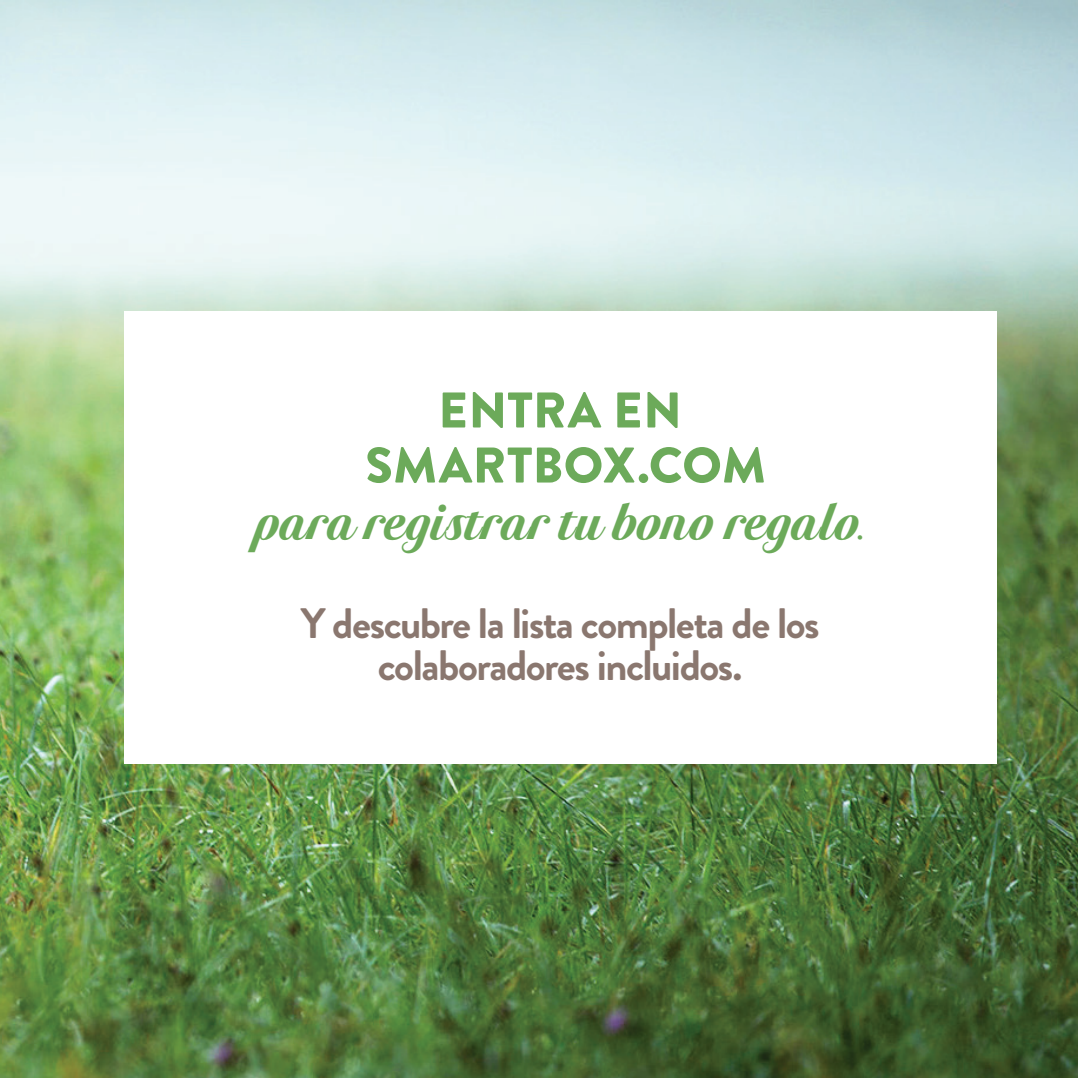
<style>
.page{position:relative;width:1078px;height:1078px;background:#fff}
.page>*{position:absolute;margin:0;border:0;box-sizing:border-box;transform-origin:0 0}
.t1{font:900 50px/55px "Brandon Grotesque";letter-spacing:.01em;color:#6caa5a;text-align:center}
.t2{font:48.75px "Maryleen FY";letter-spacing:.01em;color:#6caa5a}
.t3{font:700 42.5px/42.5px "Brandon Grotesque";letter-spacing:-.035em;color:#8a776f;text-align:center}
.s1{font-size:27.5px}
</style>
<div class="page">
<img style="left:0;top:0;width:1077px;height:1077px">
<div style="left:124px;top:311px;width:872px;height:452px;background:#fff"></div>
<p class="t1" style="left:365px;top:383px;width:402px">ENTRA EN<br>SMARTBOX.COM</p>
<p class="t2" style="left:256px;top:494px;width:613px">para registrar tu bono regalo<span class="s1">.</span></p>
<p class="t3" style="left:300px;top:602px;width:520px">Y descubre la lista completa de los colaboradores incluidos.</p>
</div>
